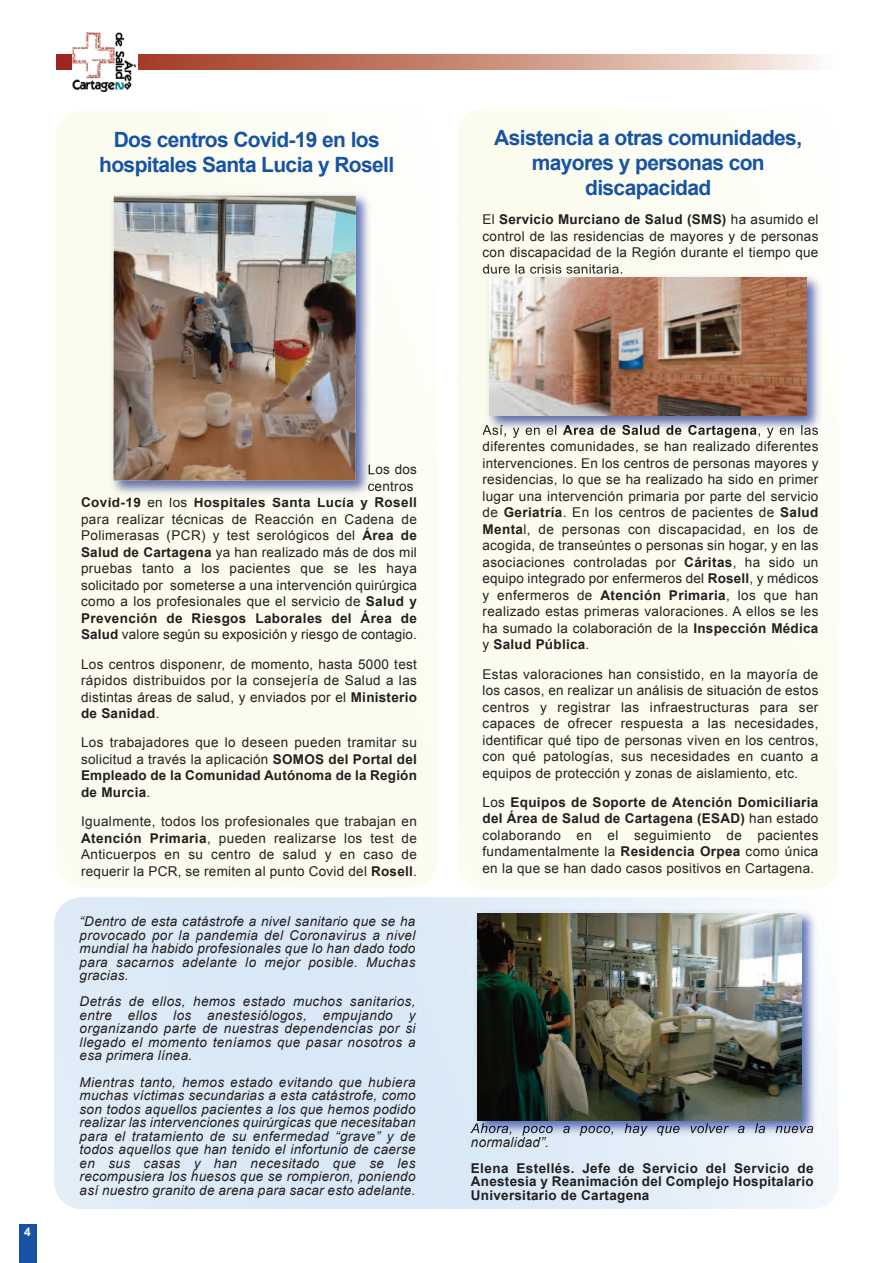
<style>
.page{position:relative;width:893px;height:1263px;background:#fff}
.page>*{position:absolute;margin:0;border:0;box-sizing:border-box;transform-origin:0 0}
.t1{font:700 21px/25.2px "Arial";letter-spacing:-.03em;color:#1753a4;text-align:center}
.t2{font:13.5px/16.5px "Arial";letter-spacing:.02em;color:#231f20;text-align:justify}
.t3{font:italic 13.5px/13.5px "Arial";letter-spacing:.02em;color:#231f20;text-align:justify}
.t4{font:700 13.5px/13.5px "Arial";letter-spacing:.02em;color:#231f20;text-align:justify}
.t5{font:700 12px "Arial";color:#fff}
.s1{font-weight:700}
</style>
<div class="page">
<img style="left:56px;top:54px;width:762px;height:16px">
<div style="left:19px;top:1225px;width:17px;height:38px;background:#1753a4"></div>
<div style="left:72px;top:32px;width:66px;height:61px;background:#fff"></div>
<img style="left:73px;top:32px;width:63px;height:59px">
<img style="left:56px;top:111px;width:381px;height:776px">
<img style="left:107px;top:189px;width:268px;height:311px">
<svg style="left:369px;top:465px;width:6px;height:9px"></svg>
<svg style="left:368px;top:483px;width:7px;height:8px"></svg>
<img style="left:108px;top:497px;width:32px;height:3px">
<img style="left:195px;top:498px;width:62px;height:2px">
<img style="left:114px;top:196px;width:242px;height:285px">
<img style="left:54px;top:897px;width:785px;height:312px">
<svg style="left:825px;top:1095px;width:14px;height:2px"></svg>
<div style="left:457px;top:109px;width:382px;height:780px;background:#fbfcee"></div>
<img style="left:482px;top:271px;width:344px;height:165px">
<img style="left:483px;top:271px;width:67px;height:3px">
<img style="left:482px;top:425px;width:74px;height:11px">
<img style="left:563px;top:425px;width:75px;height:10px">
<img style="left:758px;top:425px;width:60px;height:11px">
<img style="left:490px;top:278px;width:316px;height:138px">
<img style="left:471px;top:907px;width:350px;height:232px">
<img style="left:471px;top:1123px;width:67px;height:13px">
<img style="left:471px;top:1137px;width:59px;height:2px">
<img style="left:478px;top:913px;width:323px;height:207px">
<h1 class="t1" style="left:99px;top:127px;width:297px">Dos centros Covid-19 en los hospitales Santa Lucia y Rosell</h1>
<h1 class="t1" style="left:494px;top:125px;width:309px">Asistencia a otras comunidades, mayores y personas con discapacidad</h1>
<p class="t2" style="left:482px;top:211px;width:337px">El <span class="s1">Servicio Murciano de Salud (SMS)</span> ha asumido el control de las residencias de mayores y de personas con discapacidad de la Región durante el tiempo que dure la crisis sanitaria.</p>
<p class="t5" style="left:24px;top:1225px;width:8px">4</p>
<p class="t2" style="left:81px;top:461px;width:337px;text-align:right">Los dos<br>centros<br><span class="s1">Covid-19</span> en los <span class="s1">Hospitales Santa Lucía y Rosell </span>para realizar técnicas de Reacción en Cadena de Polimerasas (PCR) y test serológicos del <span class="s1">Área de Salud de Cartagena</span> ya han realizado más de dos mil pruebas tanto a los pacientes que se les haya solicitado por someterse a una intervención quirúrgica como a los profesionales que el servicio de <span class="s1">Salud y Prevención de Riesgos Laborales del Área de Salud</span> valore según su exposición y riesgo de contagio.</p>
<p class="t2" style="left:81px;top:656px;width:337px">Los centros disponenr, de momento, hasta 5000 test rápidos distribuidos por la consejería de Salud a las distintas áreas de salud, y enviados por el <span class="s1">Ministerio de Sanidad</span>.</p>
<p class="t2" style="left:81px;top:734px;width:337px">Los trabajadores que lo deseen pueden tramitar su solicitud a través la aplicación <span class="s1">SOMOS del Portal del Empleado de la Comunidad Autónoma de la Región de Murcia</span>.</p>
<p class="t2" style="left:81px;top:813px;width:337px">Igualmente, todos los profesionales que trabajan en <span class="s1">Atención Primaria</span>, pueden realizarse los test de Anticuerpos en su centro de salud y en caso de requerir la PCR, se remiten al punto Covid del <span class="s1">Rosell</span>.</p>
<p class="t3" style="left:80px;top:915px;width:337px">“Dentro de esta catástrofe a nivel sanitario que se ha provocado por la pandemia del Coronavirus a nivel mundial ha habido profesionales que lo han dado todo para sacarnos adelante lo mejor posible. Muchas gracias.</p>
<p class="t3" style="left:80px;top:995px;width:337px">Detrás de ellos, hemos estado muchos sanitarios, entre ellos los anestesiólogos, empujando y organizando parte de nuestras dependencias por si llegado el momento teníamos que pasar nosotros a esa primera línea.</p>
<p class="t3" style="left:80px;top:1075px;width:337px">Mientras tanto, hemos estado evitando que hubiera muchas víctimas secundarias a esta catástrofe, como son todos aquellos pacientes a los que hemos podido realizar las intervenciones quirúrgicas que necesitaban para el tratamiento de su enfermedad “grave” y de todos aquellos que han tenido el infortunio de caerse en sus casas y han necesitado que se les recompusiera los huesos que se rompieron, poniendo así nuestro granito de arena para sacar esto adelante.</p>
<p class="t2" style="left:482px;top:438px;width:337px">diferentes comunidades, se han realizado diferentes intervenciones. En los centros de personas mayores y residencias, lo que se ha realizado ha sido en primer lugar una intervención primaria por parte del servicio de <span class="s1">Geriatría</span>. En los centros de pacientes de <span class="s1">Salud Menta</span>l, de personas con discapacidad, en los de acogida, de transeúntes o personas sin hogar, y en las asociaciones controladas por <span class="s1">Cáritas</span>, ha sido un equipo integrado por enfermeros del <span class="s1">Rosell</span>, y médicos y enfermeros de <span class="s1">Atención Primaria</span>, los que han realizado estas primeras valoraciones. A ellos se les ha sumado la colaboración de la <span class="s1">Inspección Médica </span>y <span class="s1">Salud Pública</span>.</p>
<p class="t2" style="left:482px;top:666px;width:337px">Estas valoraciones han consistido, en la mayoría de los casos, en realizar un análisis de situación de estos centros y registrar las infraestructuras para ser capaces de ofrecer respuesta a las necesidades, identificar qué tipo de personas viven en los centros, con qué patologías, sus necesidades en cuanto a equipos de protección y zonas de aislamiento, etc.</p>
<p class="t2" style="left:482px;top:794px;width:337px">Los <span class="s1">Equipos de Soporte de Atención Domiciliaria del Área de Salud de Cartagena (ESAD)</span> han estado colaborando en el seguimiento de pacientes fundamentalmente la <span class="s1">Residencia Orpea</span> como única en la que se han dado casos positivos en Cartagena.</p>
<p class="t3" style="left:471px;top:1135px;width:80px">normalidad”.</p>
<p class="t4" style="left:471px;top:1161px;width:344px">Elena Estellés. Jefe de Servicio del Servicio de Anestesia y Reanimación del Complejo Hospitalario Universitario de Cartagena</p>
</div>
